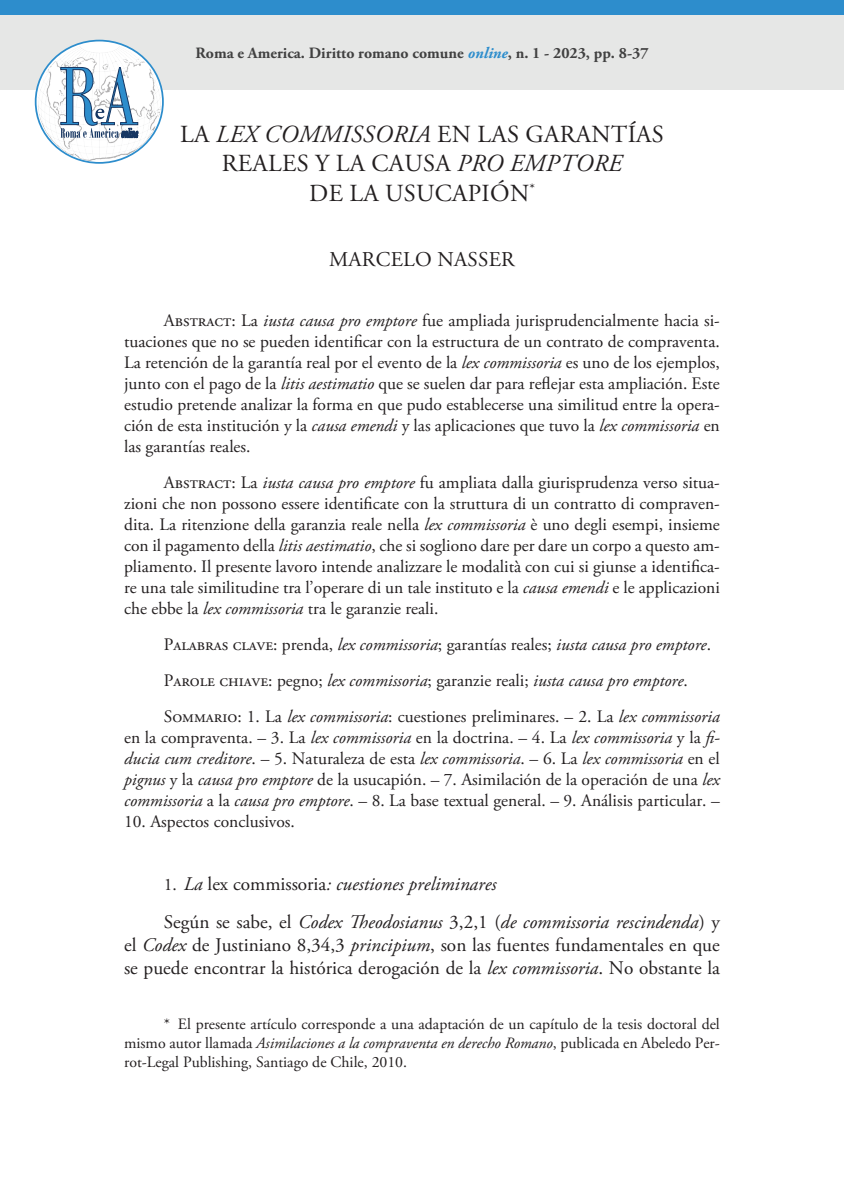
<style>
.page{position:relative;width:844px;height:1191px;background:#fff}
.page>*{position:absolute;margin:0;border:0;box-sizing:border-box;transform-origin:0 0}
.t1{font:24.5px/29.4px "Adobe Garamond Pro";letter-spacing:.015em;color:#231f20;text-align:center}
.t2{font:21px "Adobe Garamond Pro";letter-spacing:.015em;color:#231f20}
.t3{font:19.25px/23.1px "Adobe Garamond Pro";color:#231f20}
.t4{font:italic 19.25px/38px "Adobe Garamond Pro";color:#231f20}
.t5{font:17.5px/21px "Adobe Garamond Pro";color:#231f20;text-align:justify}
.t6{font:15.75px/18.9px "Adobe Garamond Pro";color:#231f20;text-align:justify}
.t7{font:700 15.75px "Adobe Garamond Pro";color:#414141}
.s1{font-style:italic;color:#2d8dcc}
.s2{font-style:italic}
.s3{font-style:normal;font-size:17.5px}
.s4{font-style:normal}
</style>
<div class="page">
<div style="left:0;top:15px;width:843px;height:74px;background:#e6e7e6"></div>
<div style="left:0;top:0;width:843px;height:15px;background:#2d8dcc"></div>
<img style="left:36px;top:41px;width:126px;height:121px">
<svg style="left:60px;top:67px;width:79px;height:74px"></svg>
<p class="t7" style="left:195px;top:44px;width:454px">Roma e America. Diritto romano comune <span class="s1">online</span>, n. 1 - 2023, pp. 8-37</p>
<h1 class="t1" style="left:180px;top:120px;width:485px">LA <span class="s2">LEX COMMISSORIA</span> EN LAS GARANTÍAS<br>REALES Y LA CAUSA <span class="s2">PRO EMPTORE<br></span>DE LA USUCAPIÓN<sup>*</sup></h1>
<p class="t2" style="left:329px;top:246px;width:187px">MARCELO NASSER</p>
<p class="t5" style="left:124px;top:311px;width:597px;text-indent:40px">Abstract: La <span class="s2">iusta causa pro emptore</span> fue ampliada jurisprudencialmente hacia si&shy;tuaciones que no se pueden identificar con la estructura de un contrato de compraventa.<br>La retención de la garantía real por el evento de la <span class="s2">lex commissoria</span> es uno de los ejemplos, junto con el pago de la <span class="s2">litis aestimatio</span> que se suelen dar para reflejar esta ampliación. Este estudio pretende analizar la forma en que pudo establecerse una similitud entre la opera&shy;ción de esta institución y la <span class="s2">causa emendi</span> y las aplicaciones que tuvo la <span class="s2">lex commissoria</span> en las garantías reales.</p>
<p class="t5" style="left:124px;top:473px;width:597px;text-indent:40px">Abstract: La <span class="s2">iusta causa pro emptore</span> fu ampliata dalla giurisprudenza verso situa&shy;zioni che non possono essere identificate con la struttura di un contratto di compraven&shy;dita. La ritenzione della garanzia reale nella <span class="s2">lex commissoria</span> è uno degli esempi, insieme con il pagamento della <span class="s2">litis aestimatio</span>, che si sogliono dare per dare un corpo a questo am&shy;pliamento. Il presente lavoro intende analizzare le modalità con cui si giunse a identifica&shy;re una tale similitudine tra l’operare di un tale instituto e la <span class="s2">causa emendi</span> e le applicazioni che ebbe la <span class="s2">lex commissoria</span> tra le garanzie reali.</p>
<p class="t5" style="left:164px;top:627px;width:557px;line-height:35.9px;text-align:left">Palabras clave: prenda, <span class="s2">lex commissoria</span>; garantías reales; <span class="s2">iusta causa pro emptore</span>.<br>Parole chiave: pegno; <span class="s2">lex commissoria</span>; garanzie reali; <span class="s2">iusta causa pro emptore</span>.<br>Sommario: 1. La <span class="s2">lex commissoria</span>: cuestiones preliminares. – 2. La <span class="s2">lex commissoria</span></p>
<p class="t5" style="left:124px;top:727px;width:597px">en la compraventa. – 3. La <span class="s2">lex commissoria</span> en la doctrina. – 4. La <span class="s2">lex commissoria</span> y la <span class="s2">fi&shy;ducia cum creditore</span>. – 5. Naturaleza de esta <span class="s2">lex commissoria</span>. – 6. La <span class="s2">lex commissoria</span> en el <span class="s2">pignus</span> y la <span class="s2">causa pro emptore</span> de la usucapión. – 7. Asimilación de la operación de una <span class="s2">lex commissoria</span> a la <span class="s2">causa pro emptore</span>. – 8. La base textual general. – 9. Análisis particular. –</p>
<p class="t5" style="left:124px;top:811px;width:172px">10. Aspectos conclusivos.</p>
<p class="t4" style="left:164px;top:865px;width:557px"><span class="s3">1.</span> La <span class="s4">lex commissoria</span>: cuestiones preliminares<br><span class="s4">Según se sabe, el</span> Codex Theodosianus <span class="s4">3,2,1 (</span>de commissoria rescindenda<span class="s4">) y</span></p>
<p class="t3" style="left:124px;top:934px;width:597px">el <span class="s2">Codex</span> de Justiniano 8,34,3 <span class="s2">principium</span>, son las fuentes fundamentales en que se puede encontrar la histórica derogación de la <span class="s2">lex commissoria</span>. No obstante la</p>
<p class="t6" style="left:124px;top:1015px;width:597px;text-indent:40px">* El presente artículo corresponde a una adaptación de un capítulo de la tesis doctoral del mismo autor llamada <span class="s2">Asimilaciones a la compraventa en derecho Romano</span>, publicada en Abeledo Per&shy;rot-Legal Publishing, Santiago de Chile, 2010.</p>
</div>
